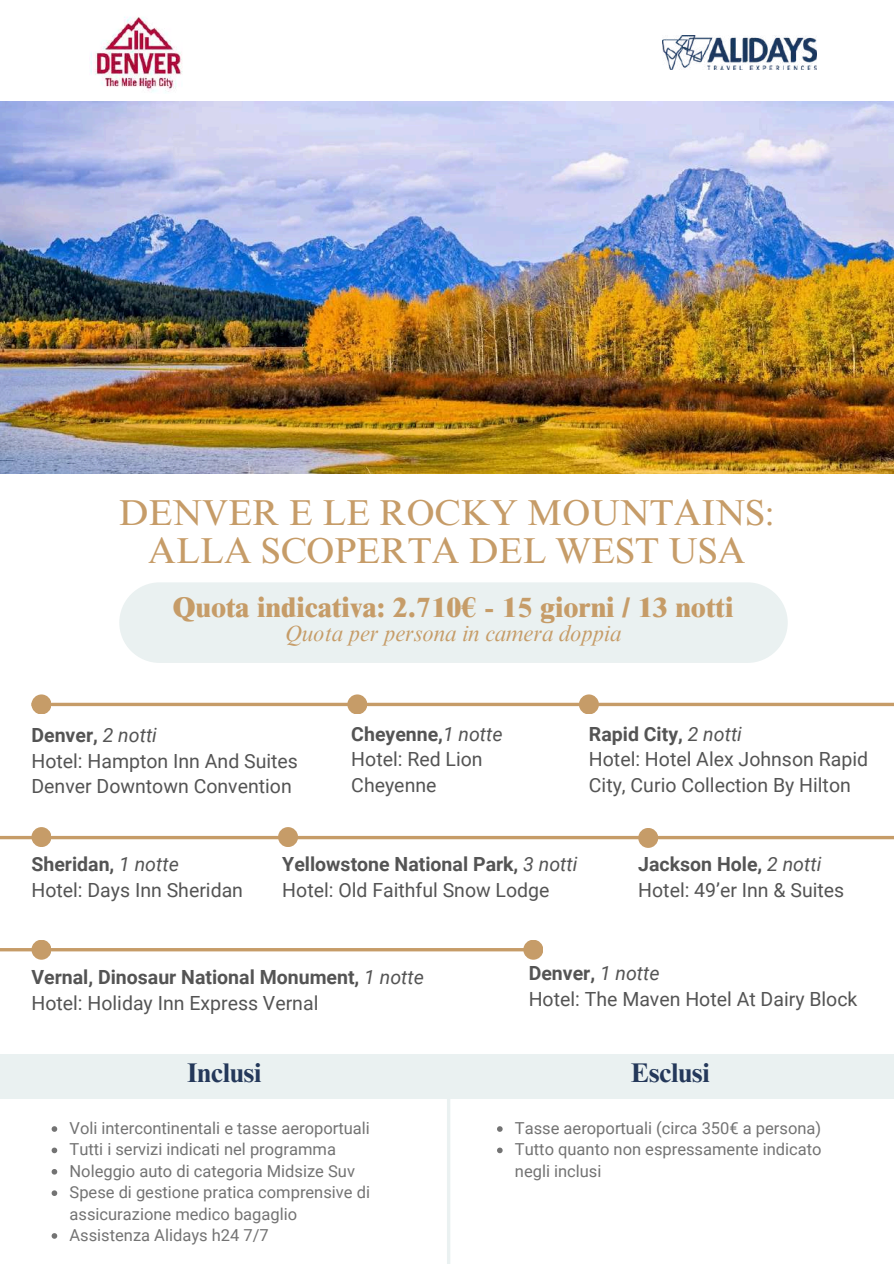
<style>
.page{position:relative;width:894px;height:1264px;background:#fff}
.page>*{position:absolute;margin:0;border:0;box-sizing:border-box;transform-origin:0 0}
.t1{font:36px/37.2px "Times NRMT Pro";color:#c69c68;text-align:center}
.t2{font:800 28.5px "Times NRMT Pro";color:#c69c68}
.t3{font:700 27px "Times NRMT Pro";color:#24385a}
.t4{font:italic 22.5px "Times NRMT Pro";color:#c69c68}
.t5{font:19.5px/25.8px "Roboto";color:#545454}
.t6{font:700 19.5px/25.8px "Roboto";color:#545454}
.t7{font:16.5px/21.3px "Roboto";color:#737373}
.s1{font-weight:700}
.s2{font-style:italic}
.s3{font-weight:400;font-style:italic}
.s4{font-weight:400}
</style>
<div class="page">
<img style="left:0;top:102px;width:893px;height:371px">
<div style="left:0;top:1054px;width:893px;height:44px;background:#eaf1f1"></div>
<div style="left:119px;top:582px;width:668px;height:81px;background:#eaf1f1"></div>
<svg style="left:51px;top:702px;width:842px;height:4px;fill:#c69c68"></svg>
<svg style="left:0;top:835px;width:893px;height:4px;fill:#c69c68"></svg>
<hr style="left:0;top:948px;width:533px;height:3px;background:#c69c68">
<hr style="left:447px;top:1086px;width:3px;height:177px;background:#eaf1f1">
<div style="left:31px;top:694px;width:20px;height:20px;background:#c69c68;border-radius:50%"></div>
<div style="left:347px;top:694px;width:20px;height:20px;background:#c69c68;border-radius:50%"></div>
<div style="left:578px;top:694px;width:20px;height:20px;background:#c69c68;border-radius:50%"></div>
<div style="left:638px;top:828px;width:20px;height:19px;background:#c69c68;border-radius:50%"></div>
<div style="left:31px;top:827px;width:20px;height:20px;background:#c69c68;border-radius:50%"></div>
<div style="left:278px;top:827px;width:20px;height:20px;background:#c69c68;border-radius:50%"></div>
<div style="left:523px;top:939px;width:20px;height:20px;background:#c69c68;border-radius:50%"></div>
<div style="left:31px;top:939px;width:20px;height:20px;background:#c69c68;border-radius:50%"></div>
<img style="left:662px;top:35px;width:154px;height:34px">
<img style="left:90px;top:16px;width:93px;height:77px">
<svg style="left:52px;top:1126px;width:5px;height:5px"></svg>
<svg style="left:52px;top:1147px;width:5px;height:6px"></svg>
<svg style="left:52px;top:1169px;width:5px;height:5px"></svg>
<svg style="left:52px;top:1190px;width:5px;height:5px"></svg>
<svg style="left:52px;top:1233px;width:5px;height:5px"></svg>
<svg style="left:497px;top:1126px;width:5px;height:5px"></svg>
<svg style="left:497px;top:1147px;width:5px;height:6px"></svg>
<h1 class="t1" style="left:119px;top:499px;width:657px">DENVER E LE ROCKY MOUNTAINS:<br>ALLA SCOPERTA DEL WEST USA</h1>
<h2 class="t2" style="left:172px;top:596px;width:562px">Quota indicativa: 2.710€ - 15 giorni / 13 notti</h2>
<p class="t4" style="left:284px;top:625px;width:338px">Quota per persona in camera doppia</p>
<p class="t5" style="left:31px;top:722px;width:268px"><span class="s1">Denver,</span> <span class="s2">2 notti<br></span>Hotel: Hampton Inn And Suites<br>Denver Downtown Convention</p>
<p class="t5" style="left:351px;top:721px;width:153px"><span class="s1">Cheyenne,</span><span class="s2">1 notte<br></span>Hotel: Red Lion<br>Cheyenne</p>
<p class="t5" style="left:588px;top:721px;width:280px"><span class="s1">Rapid City,</span> <span class="s2">2 notti<br></span>Hotel: Hotel Alex Johnson Rapid<br>City, Curio Collection By Hilton</p>
<p class="t5" style="left:31px;top:851px;width:213px"><span class="s1">Sheridan,</span> <span class="s2">1 notte<br></span>Hotel: Days Inn Sheridan</p>
<p class="t5" style="left:282px;top:851px;width:296px"><span class="s1">Yellowstone National Park,</span> <span class="s2">3 notti<br></span>Hotel: Old Faithful Snow Lodge</p>
<p class="t5" style="left:638px;top:851px;width:207px"><span class="s1">Jackson Hole,</span> <span class="s2">2 notti<br></span>Hotel: 49’er Inn &amp; Suites</p>
<p class="t6" style="left:31px;top:964px;width:394px">Vernal, Dinosaur National Monument, <span class="s3">1 notte<br></span><span class="s4">Hotel: Holiday Inn Express Vernal</span></p>
<p class="t5" style="left:528px;top:960px;width:330px"><span class="s1">Denver,</span> <span class="s2">1 notte<br></span>Hotel: The Maven Hotel At Dairy Block</p>
<h3 class="t3" style="left:187px;top:1062px;width:76px">Inclusi</h3>
<h3 class="t3" style="left:630px;top:1062px;width:80px">Esclusi</h3>
<p class="t7" style="left:69px;top:1117px;width:302px">Voli intercontinentali e tasse aeroportuali Tutti i servizi indicati nel programma Noleggio auto di categoria Midsize Suv Spese di gestione pratica comprensive di assicurazione medico bagaglio Assistenza Alidays h24 7/7</p>
<p class="t7" style="left:515px;top:1117px;width:308px;text-align:justify">Tasse aeroportuali (circa 350€ a persona)<br>Tutto quanto non espressamente indicato negli inclusi</p>
</div>
